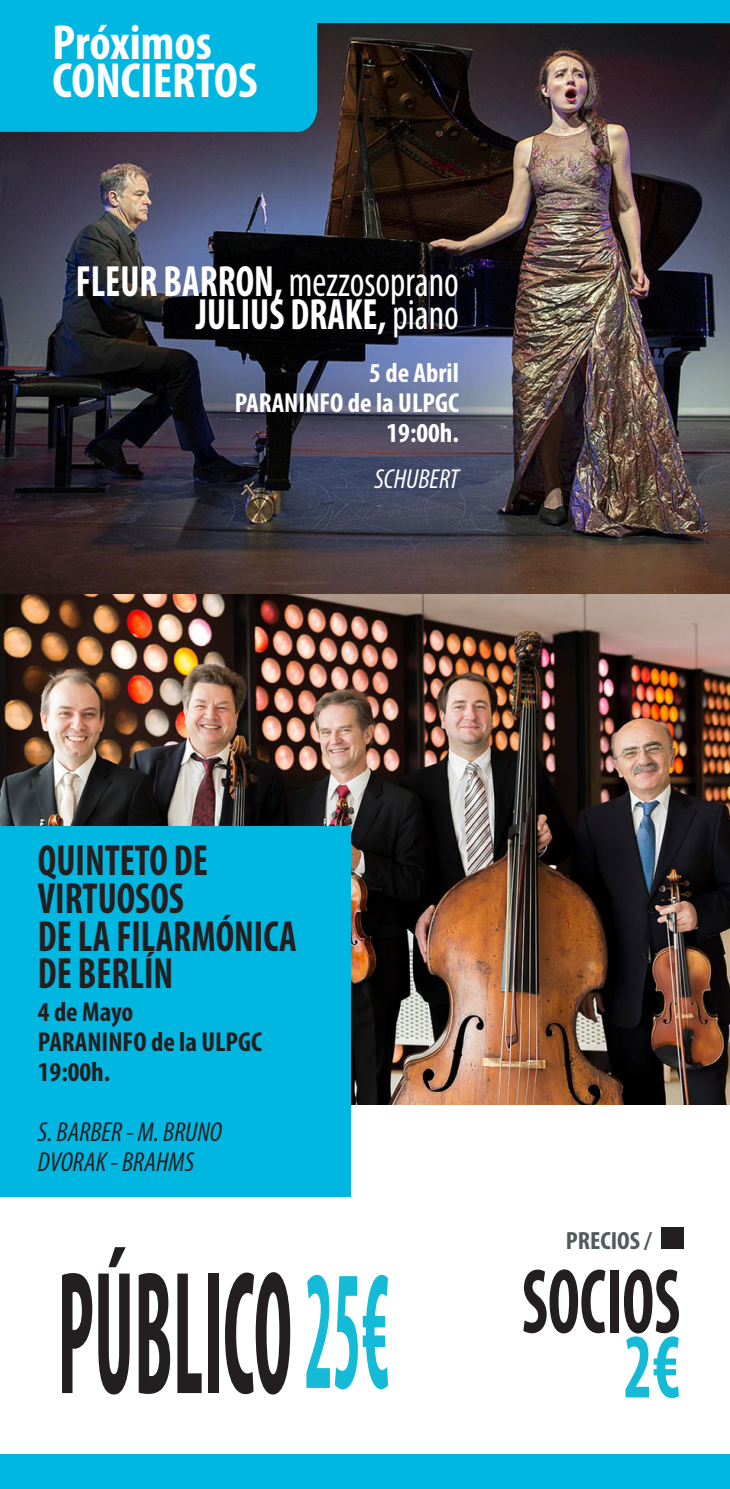
<style>
.page{position:relative;width:730px;height:1489px;background:#fff}
.page>*{position:absolute;margin:0;border:0;box-sizing:border-box;transform-origin:0 0}
.t1{font:700 condensed 177.25px "Myriad Pro";color:#231f20;scale:.45 1}
.t2{font:700 condensed 92.75px "Myriad Pro";color:#231f20;scale:.71 1}
.t3{font:700 condensed 92.75px "Myriad Pro";color:#14bad6;scale:.71 1}
.t4{font:700 condensed 49.5px/38.2px "Myriad Pro";color:#fff}
.t5{font:700 condensed 44px/37.5px "Myriad Pro";color:#231f20;scale:.87 1}
.t6{font:700 condensed 44px/32.8px "Myriad Pro";color:#fff;text-align:right;scale:.87 1}
.t7{font:700 condensed 27.5px/30px "Myriad Pro";color:#fff;text-align:right}
.t8{font:700 condensed 27.5px/30px "Myriad Pro";color:#231f20}
.t9{font:italic condensed 27.5px/30px "Myriad Pro";color:#231f20}
.t10{font:italic condensed 27.5px "Myriad Pro";color:#fff}
.t11{font:700 condensed 25px "Myriad Pro";color:#515c5e;scale:1.05 1}
.s1{font-weight:400}
.s2{font-size:171.75px;color:#14bad6}
</style>
<div class="page">
<img style="left:0;top:22px;width:730px;height:573px">
<div style="left:0;top:0;width:730px;height:22px;background:#00b7e2"></div>
<div style="left:0;top:22px;width:317px;height:110px;background:#00b7e2"></div>
<img style="left:0;top:595px;width:730px;height:509px">
<div style="left:0;top:826px;width:351px;height:370px;background:#00b7e2"></div>
<div style="left:0;top:1454px;width:730px;height:34px;background:#00b7e2"></div>
<div style="left:661px;top:1227px;width:23px;height:22px;background:#231f20"></div>
<p class="t4" style="left:53px;top:22px;width:207px">Próximos<br>CONCIERTOS</p>
<p class="t6" style="left:76px;top:264px;width:442px">FLEUR BARRON, <span class="s1">mezzosoprano<br></span>JULIUS DRAKE, <span class="s1">piano</span></p>
<p class="t7" style="left:235px;top:357px;width:226px">5 de Abril<br>PARANINFO de la ULPGC<br>19:00h.</p>
<p class="t10" style="left:374px;top:462px;width:86px">SCHUBERT</p>
<p class="t5" style="left:38px;top:841px;width:299px">QUINTETO DE<br>VIRTUOSOS<br>DE LA FILARMÓNICA<br>DE BERLÍN</p>
<p class="t8" style="left:38px;top:996px;width:226px">4 de Mayo<br>PARANINFO de la ULPGC<br>19:00h.</p>
<p class="t9" style="left:38px;top:1116px;width:186px">S. BARBER - M. BRUNO<br>DVORAK - BRAHMS</p>
<h1 class="t1" style="left:57px;top:1223px;width:739px">PÚBLICO <span class="s2">25€</span></h1>
<p class="t11" style="left:566px;top:1225px;width:83px">PRECIOS /</p>
<h2 class="t2" style="left:522px;top:1243px;width:225px">SOCIOS</h2>
<h2 class="t3" style="left:624px;top:1308px;width:81px">2€</h2>
</div>
